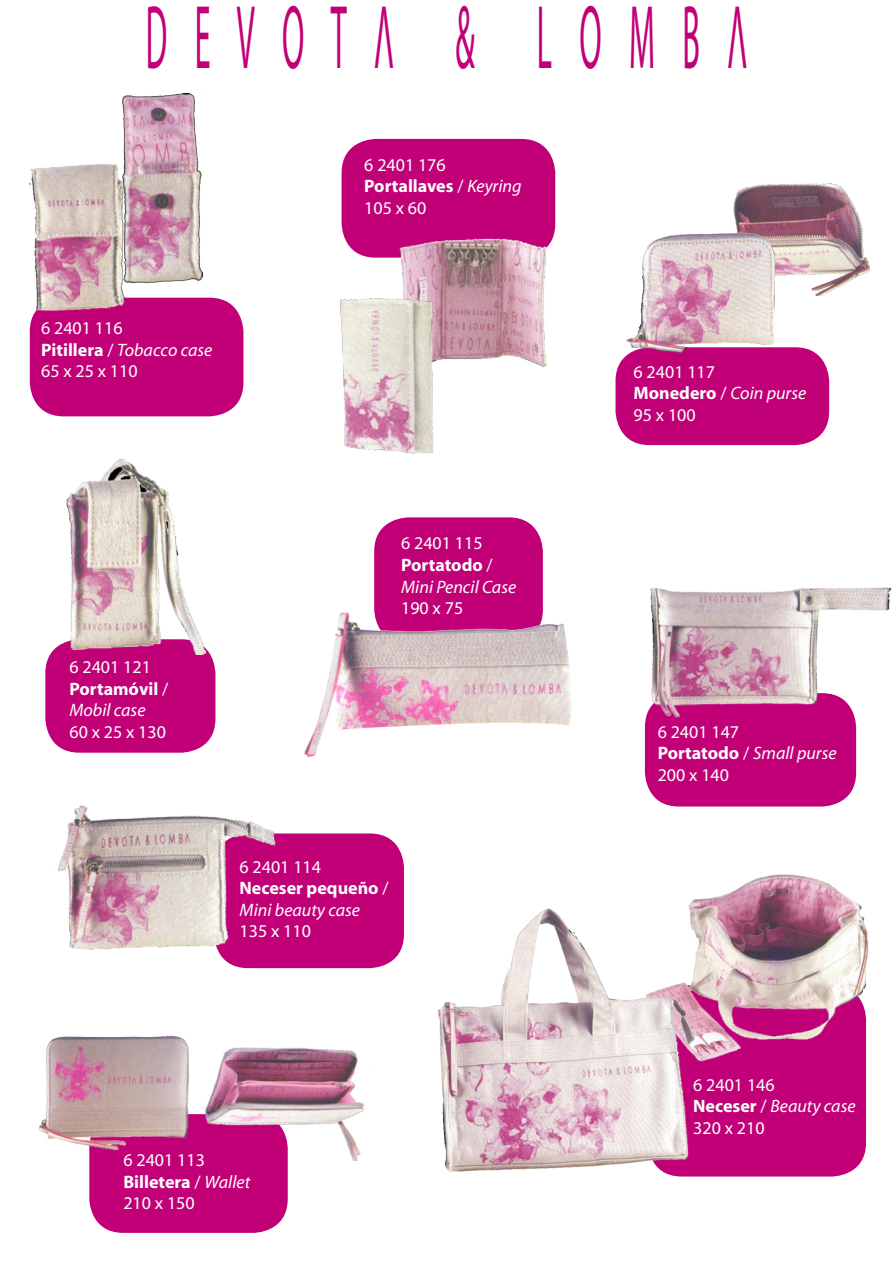
<style>
.page{position:relative;width:893px;height:1263px;background:#fff}
.page>*{position:absolute;margin:0;border:0;box-sizing:border-box;transform-origin:0 0}
.t1{font:91.05px "Myriad Pro";color:#c10077;scale:.36 1}
.t2{font:18px "Myriad";color:#fff}
.t3{font:italic 18px "Myriad";color:#fff}
.t4{font:700 18px "Myriad";color:#fff}
.s1{font-weight:700;font-style:normal}
.s2{font-style:normal}
.s3{font-weight:400}
.s4{font-weight:400;font-style:italic}
</style>
<div class="page">
<div style="left:667px;top:1061px;width:199px;height:115px;background:#c10077"></div>
<div style="left:89px;top:1114px;width:199px;height:119px;background:#c10077"></div>
<div style="left:218px;top:833px;width:186px;height:135px;background:#c10077"></div>
<div style="left:645px;top:722px;width:211px;height:84px;background:#c10077"></div>
<div style="left:374px;top:517px;width:169px;height:92px;background:#c10077"></div>
<div style="left:45px;top:648px;width:170px;height:105px;background:#c10077"></div>
<div style="left:615px;top:347px;width:214px;height:98px;background:#c10077"></div>
<div style="left:342px;top:139px;width:213px;height:119px;background:#c10077"></div>
<div style="left:30px;top:298px;width:213px;height:118px;background:#c10077"></div>
<img style="left:56px;top:458px;width:152px;height:197px">
<img style="left:395px;top:237px;width:157px;height:131px">
<img style="left:340px;top:294px;width:98px;height:160px">
<img style="left:58px;top:805px;width:218px;height:147px">
<img style="left:304px;top:609px;width:267px;height:148px">
<img style="left:733px;top:183px;width:138px;height:112px">
<img style="left:619px;top:228px;width:156px;height:125px">
<img style="left:122px;top:94px;width:80px;height:190px">
<img style="left:29px;top:162px;width:100px;height:151px">
<img style="left:690px;top:874px;width:179px;height:187px">
<img style="left:438px;top:904px;width:256px;height:270px">
<img style="left:645px;top:587px;width:247px;height:135px">
<img style="left:197px;top:1047px;width:168px;height:113px">
<img style="left:38px;top:1035px;width:156px;height:115px">
<p class="t1" style="left:146px;top:-12px;width:1672px">D E V O T Λ &amp; L O M B Λ</p>
<p class="t2" style="left:41px;top:319px;width:83px">6 2401 116</p>
<p class="t3" style="left:41px;top:341px;width:173px"><span class="s1">Pitillera</span> <span class="s2">/</span> Tobacco case</p>
<p class="t2" style="left:41px;top:362px;width:98px">65 x 25 x 110</p>
<p class="t2" style="left:364px;top:156px;width:83px">6 2401 176</p>
<p class="t4" style="left:364px;top:177px;width:159px">Portallaves <span class="s3">/</span> <span class="s4">Keyring</span></p>
<p class="t2" style="left:364px;top:199px;width:64px">105 x 60</p>
<p class="t2" style="left:69px;top:658px;width:83px">6 2401 121</p>
<p class="t4" style="left:69px;top:679px;width:100px">Portamóvil <span class="s3">/</span></p>
<p class="t3" style="left:69px;top:701px;width:78px">Mobil case</p>
<p class="t2" style="left:69px;top:723px;width:98px">60 x 25 x 130</p>
<p class="t2" style="left:401px;top:534px;width:83px">6 2401 115</p>
<p class="t4" style="left:401px;top:556px;width:93px">Portatodo <span class="s3">/</span></p>
<p class="t3" style="left:401px;top:577px;width:117px">Mini Pencil Case</p>
<p class="t2" style="left:401px;top:599px;width:64px">190 x 75</p>
<p class="t2" style="left:240px;top:857px;width:83px">6 2401 114</p>
<p class="t4" style="left:240px;top:879px;width:151px">Neceser pequeño <span class="s3">/</span></p>
<p class="t3" style="left:240px;top:901px;width:122px">Mini beauty case</p>
<p class="t2" style="left:240px;top:922px;width:73px">135 x 110</p>
<p class="t2" style="left:123px;top:1151px;width:83px">6 2401 113</p>
<p class="t4" style="left:123px;top:1172px;width:128px">Billetera <span class="s3">/</span> <span class="s4">Wallet</span></p>
<p class="t2" style="left:123px;top:1194px;width:73px">210 x 150</p>
<p class="t2" style="left:634px;top:363px;width:83px">6 2401 117</p>
<p class="t3" style="left:634px;top:384px;width:174px"><span class="s1">Monedero</span> <span class="s2">/</span> Coin purse</p>
<p class="t2" style="left:634px;top:406px;width:64px">95 x 100</p>
<p class="t2" style="left:658px;top:723px;width:83px">6 2401 147</p>
<p class="t3" style="left:658px;top:744px;width:180px"><span class="s1">Portatodo</span> <span class="s2">/</span> Small purse</p>
<p class="t2" style="left:658px;top:766px;width:73px">200 x 140</p>
<p class="t2" style="left:693px;top:1076px;width:83px">6 2401 146</p>
<p class="t3" style="left:693px;top:1097px;width:164px"><span class="s1">Neceser</span> <span class="s2">/</span> Beauty case</p>
<p class="t2" style="left:693px;top:1119px;width:73px">320 x 210</p>
</div>
